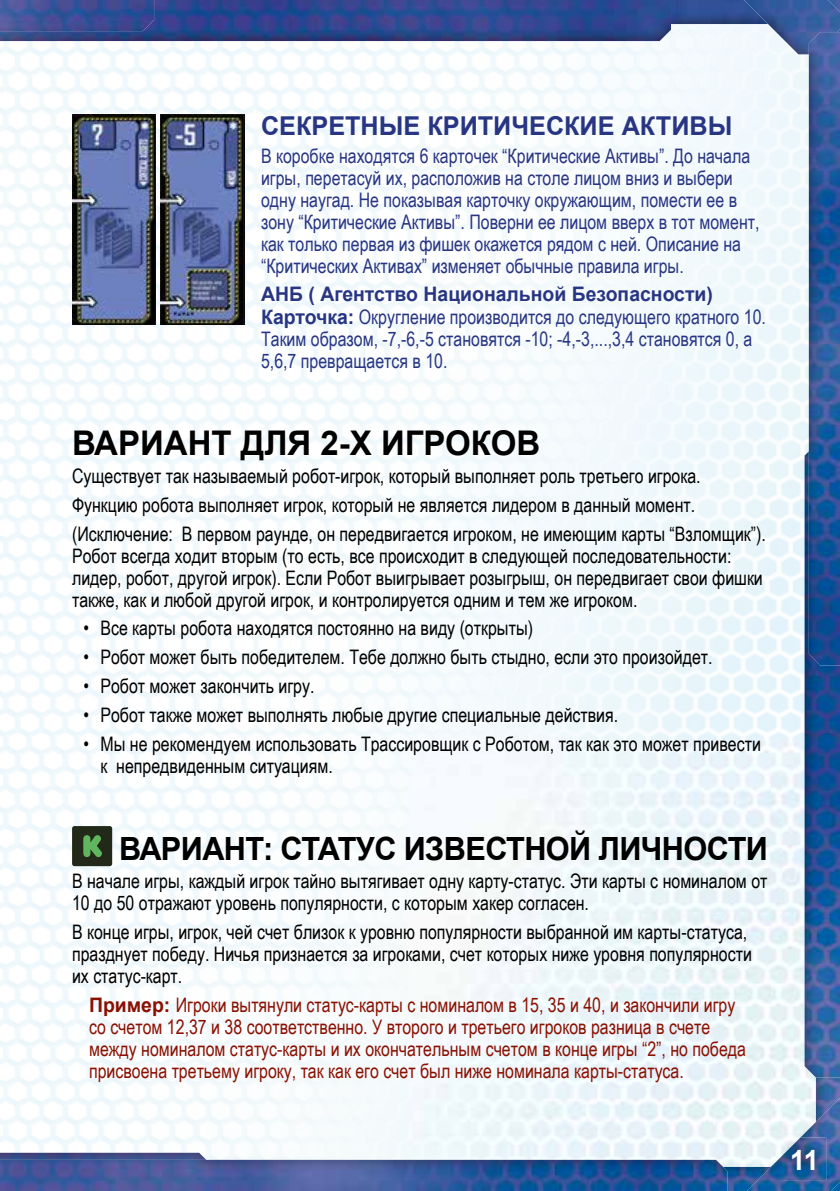
<style>
.page{position:relative;width:840px;height:1191px;background:#fff}
.page>*{position:absolute;margin:0;border:0;box-sizing:border-box;transform-origin:0 0}
.t1{font:700 34px "Arial";color:#000}
.t2{font:700 32px "Arial";letter-spacing:-.02em;color:#000;scale:.96 1}
.t3{font:700 28px "Arial";color:#fff}
.t4{font:700 26px "Arial";color:#283583}
.t5{font:20px/22px "Arial Narrow";color:#000}
.t6{font:20px/22px "Arial Narrow";color:#283583}
.t7{font:20px/22px "Arial Narrow";color:#8a1002}
.t8{font:700 20px "Arial";color:#283583}
.s1{font-family:"Arial";font-weight:700}
</style>
<div class="page">
<img style="left:0;top:310px;width:808px;height:428px">
<img style="left:204px;top:24px;width:604px;height:286px">
<img style="left:0;top:41px;width:204px;height:269px">
<img style="left:670px;top:0;width:73px;height:24px">
<img style="left:727px;top:1167px;width:19px;height:24px">
<img style="left:746px;top:1098px;width:93px;height:93px">
<img style="left:743px;top:0;width:96px;height:54px">
<img style="left:804px;top:451px;width:35px;height:626px">
<img style="left:0;top:0;width:670px;height:41px">
<img style="left:0;top:1152px;width:206px;height:7px">
<img style="left:808px;top:32px;width:31px;height:633px">
<img style="left:0;top:0;width:154px;height:31px">
<img style="left:0;top:1159px;width:727px;height:32px">
<img style="left:780px;top:1137px;width:45px;height:43px">
<img style="left:72px;top:115px;width:83px;height:210px">
<img style="left:160px;top:115px;width:84px;height:210px">
<div style="left:72px;top:826px;width:40px;height:40px;background:#222918;border-radius:2px"></div>
<svg style="left:83px;top:835px;width:19px;height:22px"></svg>
<h3 class="t4" style="left:261px;top:107px;width:472px">СЕКРЕТНЫЕ КРИТИЧЕСКИЕ АКТИВЫ</h3>
<p class="t6" style="left:261px;top:144px;width:499px">В коробке находятся 6 карточек “Критические Активы”. До начала игры, перетасуй их, расположив на столе лицом вниз и выбери одну наугад. Не показывая карточку окружающим, помести ее в зону “Критические Активы”. Поверни ее лицом вверх в тот момент, как только первая из фишек окажется рядом с ней. Описание на “Критических Активах” изменяет обычные правила игры.</p>
<p class="t8" style="left:261px;top:280px;width:453px">АНБ ( Агентство Национальной Безопасности)</p>
<p class="t6" style="left:261px;top:305px;width:506px"><span class="s1">Карточка:</span> Округление производится до следующего кратного 10.<br>Таким образом, -7,-6,-5 становятся -10; -4,-3,...,3,4 становятся 0, а<br>5,6,7 превращается в 10.</p>
<h1 class="t1" style="left:72px;top:419px;width:469px">ВАРИАНТ ДЛЯ 2-Х ИГРОКОВ</h1>
<p class="t5" style="left:72px;top:461px;width:695px;line-height:28.8px">Существует так называемый робот-игрок, который выполняет роль третьего игрока.<br>Функцию робота выполняет игрок, который не является лидером в данный момент. (Исключение: В первом раунде, он передвигается игроком, не имеющим карты “Взломщик”).</p>
<p class="t5" style="left:72px;top:544px;width:692px">Робот всегда ходит вторым (то есть, все происходит в следующей последовательности: лидер, робот, другой игрок). Если Робот выигрывает розыгрыш, он передвигает свои фишки также, как и любой другой игрок, и контролируется одним и тем же игроком.</p>
<p class="t5" style="left:83px;top:616px;width:451px">• Все карты робота находятся постоянно на виду (открыты)</p>
<p class="t5" style="left:83px;top:645px;width:630px">• Робот может быть победителем. Тебе должно быть стыдно, если это произойдет.</p>
<p class="t5" style="left:83px;top:674px;width:232px">• Робот может закончить игру.</p>
<p class="t5" style="left:83px;top:703px;width:536px">• Робот также может выполнять любые другие специальные действия.</p>
<p class="t5" style="left:100px;top:732px;width:661px;text-indent:-17px">• Мы не рекомендуем использовать Трассировщик с Роботом, так как это может привести к непредвиденным ситуациям.</p>
<h2 class="t2" style="left:119px;top:826px;width:676px">ВАРИАНТ: СТАТУС ИЗВЕСТНОЙ ЛИЧНОСТИ</h2>
<p class="t5" style="left:72px;top:869px;width:696px">В начале игры, каждый игрок тайно вытягивает одну карту-статус. Эти карты с номиналом от<br>10 до 50 отражают уровень популярности, с которым хакер согласен.</p>
<p class="t5" style="left:72px;top:920px;width:681px">В конце игры, игрок, чей счет близок к уровню популярности выбранной им карты-статуса, празднует победу. Ничья признается за игроками, счет которых ниже уровня популярности их статус-карт.</p>
<p class="t7" style="left:89px;top:993px;width:658px"><span class="s1">Пример:</span> Игроки вытянули статус-карты с номиналом в 15, 35 и 40, и закончили игру со счетом 12,37 и 38 соответственно. У второго и третьего игроков разница в счете между номиналом статус-карты и их окончательным счетом в конце игры “2”, но победа присвоена третьему игроку, так как его счет был ниже номинала карты-статуса.</p>
<h3 class="t3" style="left:789px;top:1140px;width:30px">11</h3>
</div>
